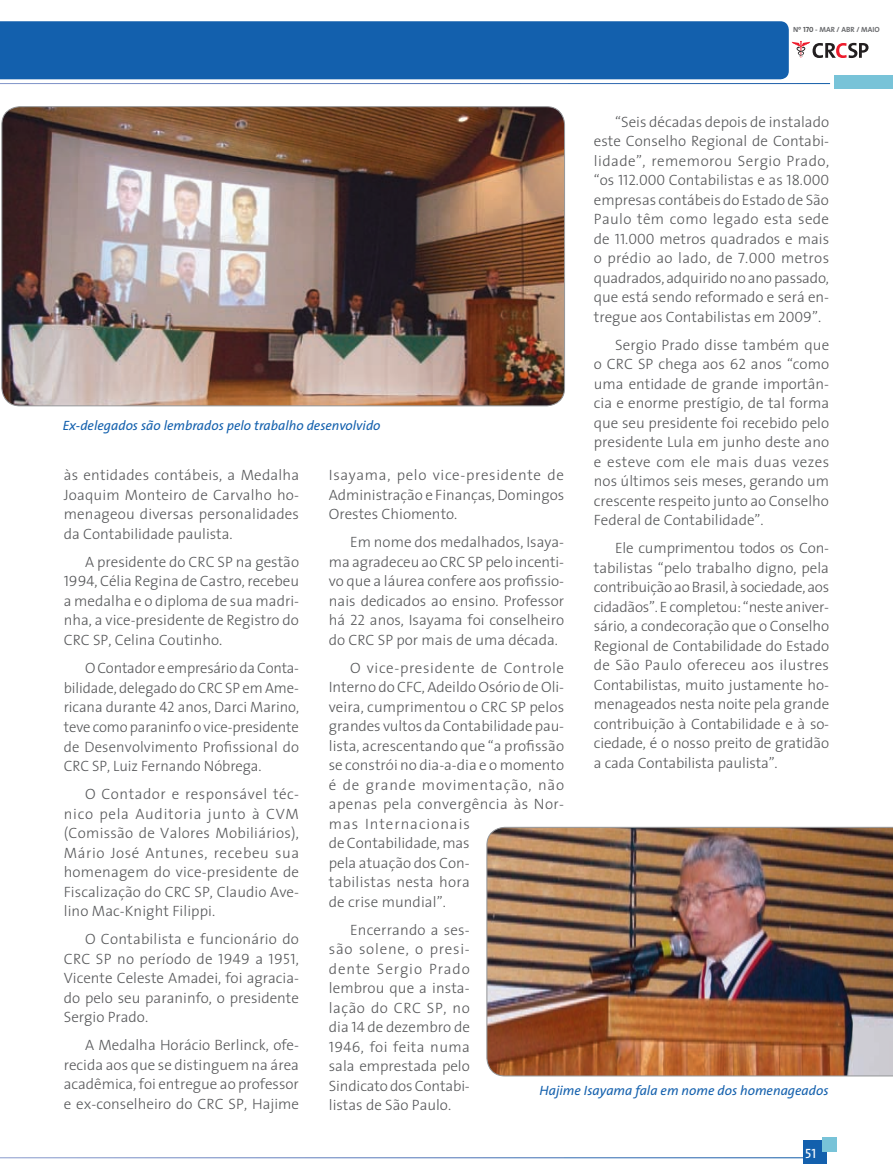
<style>
.page{position:relative;width:893px;height:1174px;background:#fff}
.page>*{position:absolute;margin:0;border:0;box-sizing:border-box;transform-origin:0 0}
.t1{font:300 15px/19.5px "The Sans";color:#57585a;text-align:justify}
.t2{font:italic 13.5px "The Sans";color:#1360ad}
.t3{font:13.5px "The Sans Caps";color:#fff}
.t4{font:700 7.5px "The Sans";color:#6c6d70}
.s1{font-family:"The Sans Bold Caps";font-weight:400;color:#57585a}
.s2{font-family:"The Sans Light Caps";font-weight:400}
</style>
<div class="page">
<div style="left:803px;top:1140px;width:23px;height:23px;background:#1360ad"></div>
<div style="left:822px;top:1137px;width:14px;height:14px;background:#78c3d8"></div>
<svg style="left:792px;top:41px;width:76px;height:17px"></svg>
<svg style="left:0;top:1157px;width:803px;height:1px"></svg>
<div style="left:0;top:21px;width:789px;height:50px;background:#1360ad"></div>
<svg style="left:0;top:71px;width:831px;height:13px"></svg>
<div style="left:834px;top:75px;width:59px;height:13px;background:#78c3d8"></div>
<img style="left:2px;top:107px;width:563px;height:299px;border-radius:18px">
<img style="left:486px;top:827px;width:407px;height:249px">
<p class="t4" style="left:793px;top:23px;width:88px">Nº <span class="s1">170</span> - MAR / ABR / MAIO</p>
<p class="t1" style="left:594px;top:111px;width:237px;text-indent:21px">“Seis décadas depois de instalado este Conselho Regional de Contabi&shy;lidade”, rememorou Sergio Prado, “os <span class="s2">112</span>.<span class="s2">000</span> Contabilistas e as <span class="s2">18</span>.<span class="s2">000 </span>empresas contábeis do Estado de São Paulo têm como legado esta sede de <span class="s2">11</span>.<span class="s2">000</span> metros quadrados e mais o prédio ao lado, de <span class="s2">7</span>.<span class="s2">000</span> metros quadrados, adquirido no ano passado, que está sendo reformado e será en&shy;tregue aos Contabilistas em <span class="s2">2009</span>”.</p>
<p class="t1" style="left:594px;top:334px;width:237px;text-indent:21px">Sergio Prado disse também que o CRC SP chega aos <span class="s2">62</span> anos “como uma entidade de grande importân&shy;cia e enorme prestígio, de tal forma que seu presidente foi recebido pelo presidente Lula em junho deste ano e esteve com ele mais duas vezes nos últimos seis meses, gerando um crescente respeito junto ao Conselho Federal de Contabilidade”.</p>
<p class="t1" style="left:594px;top:538px;width:237px;text-indent:21px">Ele cumprimentou todos os Con&shy;tabilistas “pelo trabalho digno, pela contribuição ao Brasil, à sociedade, aos cidadãos”. E completou: “neste aniver&shy;sário, a condecoração que o Conselho Regional de Contabilidade do Estado de São Paulo ofereceu aos ilustres Contabilistas, muito justamente ho&shy;menageados nesta noite pela grande contribuição à Contabilidade e à so&shy;ciedade, é o nosso preito de gratidão a cada Contabilista paulista”.</p>
<p class="t2" style="left:63px;top:414px;width:319px">Ex-delegados são lembrados pelo trabalho desenvolvido</p>
<p class="t1" style="left:64px;top:465px;width:237px">às entidades contábeis, a Medalha Joaquim Monteiro de Carvalho ho&shy;menageou diversas personalidades da Contabilidade paulista.</p>
<p class="t1" style="left:64px;top:551px;width:237px;text-indent:21px">A presidente do CRC SP na gestão <span class="s2">1994</span>, Célia Regina de Castro, recebeu a medalha e o diploma de sua madri&shy;nha, a vice-presidente de Registro do CRC SP, Celina Coutinho.</p>
<p class="t1" style="left:64px;top:657px;width:237px;text-indent:21px">O Contador e empresário da Conta&shy;bilidade, delegado do CRC SP em Ame&shy;ricana durante <span class="s2">42</span> anos, Darci Marino, teve como paraninfo o vice-presidente de Desenvolvimento Profissional do CRC SP, Luiz Fernando Nóbrega.</p>
<p class="t1" style="left:64px;top:784px;width:237px;text-indent:21px">O Contador e responsável téc&shy;nico pela Auditoria junto à CVM (Comissão de Valores Mobiliários), Mário José Antunes, recebeu sua homenagem do vice-presidente de Fiscalização do CRC SP, Claudio Ave&shy;lino Mac-Knight Filippi.</p>
<p class="t1" style="left:64px;top:929px;width:237px;text-indent:21px">O Contabilista e funcionário do CRC SP no período de <span class="s2">1949</span> a <span class="s2">1951</span>, Vicente Celeste Amadei, foi agracia&shy;do pelo seu paraninfo, o presidente Sergio Prado.</p>
<p class="t1" style="left:64px;top:1035px;width:237px;text-indent:21px">A Medalha Horácio Berlinck, ofe&shy;recida aos que se distinguem na área acadêmica, foi entregue ao professor e ex-conselheiro do CRC SP, Hajime</p>
<p class="t1" style="left:329px;top:465px;width:237px">Isayama, pelo vice-presidente de Administração e Finanças, Domingos Orestes Chiomento.</p>
<p class="t1" style="left:329px;top:532px;width:237px;text-indent:21px">Em nome dos medalhados, Isaya&shy;ma agradeceu ao CRC SP pelo incenti&shy;vo que a láurea confere aos profissio&shy;nais dedicados ao ensino. Professor há <span class="s2">22</span> anos, Isayama foi conselheiro do CRC SP por mais de uma década.</p>
<p class="t1" style="left:329px;top:657px;width:237px;text-align:left;text-indent:21px">O vice-presidente de Controle<br>Interno do CFC, Adeildo Osório de Oli&shy;veira, cumprimentou o CRC SP pelos grandes vultos da Contabilidade pau&shy;lista, acrescentando que “a profissão se constrói no dia-a-dia e o momento é de grande movimentação, não apenas pela convergência às Nor&shy;mas Internacionais<br>de Contabilidade, mas<br>pela atuação dos Con-<br>tabilistas nesta hora<br>de crise mundial”.</p>
<p class="t1" style="left:329px;top:919px;width:143px;text-indent:21px">Encerrando a ses&shy;são solene, o presi&shy;dente Sergio Prado lembrou que a insta&shy;lação do CRC SP, no dia <span class="s2">14</span> de dezembro de <span class="s2">1946</span>, foi feita numa sala emprestada pelo Sindicato dos Contabi&shy;listas de São Paulo.</p>
<p class="t2" style="left:539px;top:1079px;width:291px">Hajime Isayama fala em nome dos homenageados</p>
<p class="t3" style="left:805px;top:1141px;width:12px">51</p>
</div>
